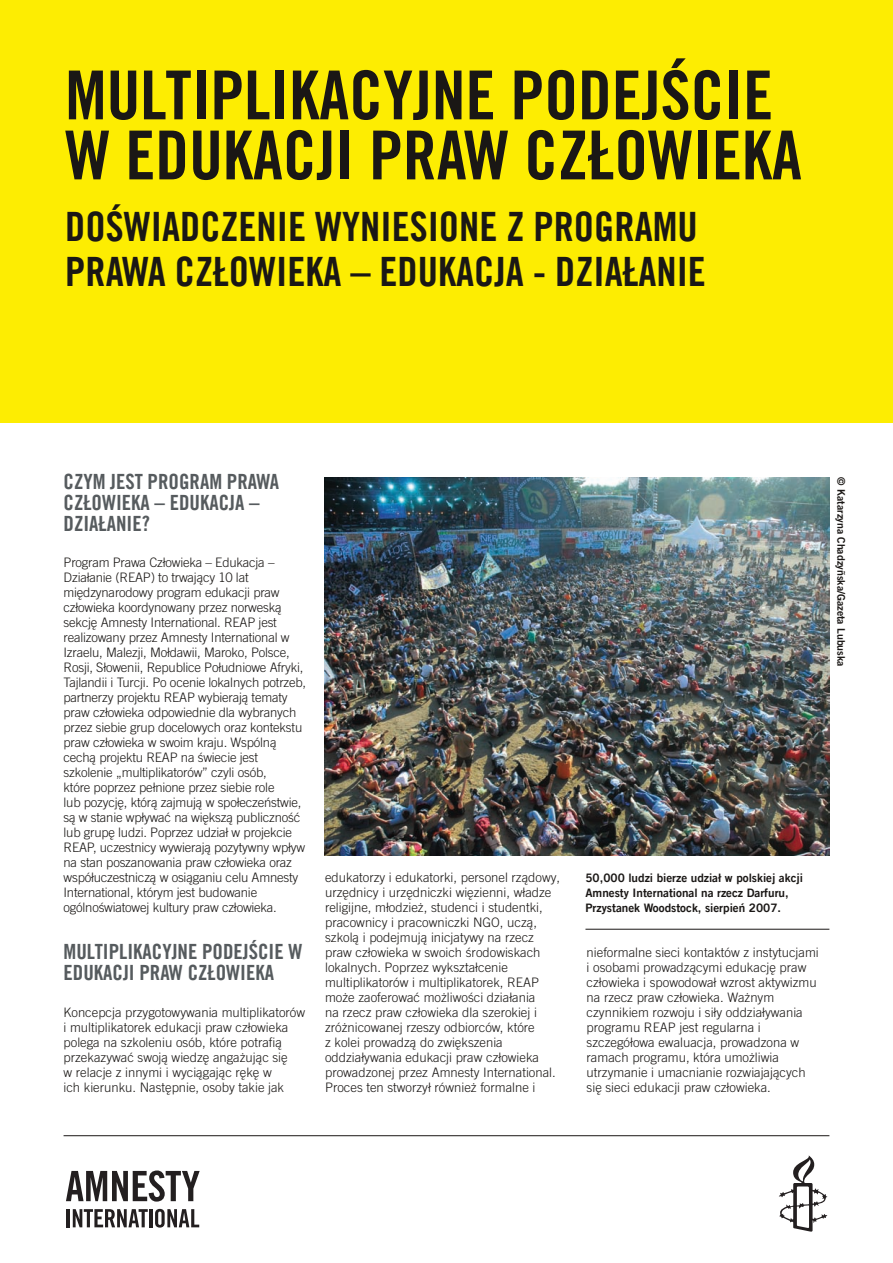
<style>
.page{position:relative;width:893px;height:1263px;background:#fff}
.page>*{position:absolute;margin:0;border:0;box-sizing:border-box;transform-origin:0 0}
.t1{font:67.5px/60px "Amnesty Trade Gothic Bd Cn 20";color:#1a1715}
.t2{font:40.5px/45px "Amnesty Trade Gothic Bd Cn 20";color:#1a1715}
.t3{font:21px/21px "Amnesty Trade Gothic Bd Cn 20";color:#565b5e}
.t4{font:300 13.05px/15px "Amnesty Trade Gothic";color:#1a1715}
.t5{font:11.7px/15px "Amnesty Trade Gothic Bd 2";color:#1a1715}
.t6{font:10.5px "Amnesty Trade Gothic Bd 2";color:#1a1715}
</style>
<div class="page">
<div style="left:0;top:0;width:892px;height:423px;background:#fded02"></div>
<hr style="left:64px;top:1135px;width:765px;height:1px;background:#1a1715">
<svg style="left:779px;top:1155px;width:48px;height:76px"></svg>
<hr style="left:67px;top:1208px;width:3px;height:19px;background:#231f20">
<svg style="left:73px;top:1209px;width:75px;height:18px"></svg>
<hr style="left:149px;top:1208px;width:3px;height:19px;background:#231f20">
<svg style="left:155px;top:1208px;width:44px;height:19px"></svg>
<svg style="left:66px;top:1170px;width:134px;height:31px"></svg>
<hr style="left:585px;top:928px;width:244px;height:1px;background:#1a1715">
<img style="left:324px;top:478px;width:505px;height:377px">
<h1 class="t1" style="left:65px;top:64px;width:738px">MULTIPLIKACYJNE PODEJŚCIE<br>W EDUKACJI PRAW CZŁOWIEKA</h1>
<h2 class="t2" style="left:65px;top:204px;width:642px">DOŚWIADCZENIE WYNIESIONE Z PROGRAMU<br>PRAWA CZŁOWIEKA – EDUKACJA - DZIAŁANIE</h2>
<h3 class="t3" style="left:64px;top:471px;width:217px">CZYM JEST PROGRAM PRAWA<br>CZŁOWIEKA – EDUKACJA –<br>DZIAŁANIE?</h3>
<p class="t4" style="left:64px;top:554px;width:244px">Program Prawa Człowieka – Edukacja – Działanie (REAP) to trwający 10 lat międzynarodowy program edukacji praw człowieka koordynowany przez norweską sekcję Amnesty International. REAP jest realizowany przez Amnesty International w Izraelu, Malezji, Mołdawii, Maroko, Polsce, Rosji, Słowenii, Republice Południowe Afryki, Tajlandii i Turcji. Po ocenie lokalnych potrzeb, partnerzy projektu REAP wybierają tematy praw człowieka odpowiednie dla wybranych przez siebie grup docelowych oraz kontekstu praw człowieka w swoim kraju. Wspólną cechą projektu REAP na świecie jest szkolenie „multiplikatorów” czyli osób,<br>które poprzez pełnione przez siebie role<br>lub pozycję, którą zajmują w społeczeństwie, są w stanie wpływać na większą publiczność lub grupę ludzi. Poprzez udział w projekcie REAP, uczestnicy wywierają pozytywny wpływ na stan poszanowania praw człowieka oraz współuczestniczą w osiąganiu celu Amnesty International, którym jest budowanie ogólnoświatowej kultury praw człowieka.</p>
<h3 class="t3" style="left:64px;top:940px;width:240px">MULTIPLIKACYJNE PODEJŚCIE W<br>EDUKACJI PRAW CZŁOWIEKA</h3>
<p class="t4" style="left:64px;top:1004px;width:243px">Koncepcja przygotowywania multiplikatorów i multiplikatorek edukacji praw człowieka polega na szkoleniu osób, które potrafią przekazywać swoją wiedzę angażując się<br>w relacje z innymi i wyciągając rękę w<br>ich kierunku. Następnie, osoby takie jak</p>
<p class="t4" style="left:325px;top:869px;width:236px">edukatorzy i edukatorki, personel rządowy, urzędnicy i urzędniczki więzienni, władze religijne, młodzież, studenci i studentki, pracownicy i pracowniczki NGO, uczą, szkolą i podejmują inicjatywy na rzecz praw człowieka w swoich środowiskach lokalnych. Poprzez wykształcenie multiplikatorów i multiplikatorek, REAP może zaoferować możliwości działania<br>na rzecz praw człowieka dla szerokiej i zróżnicowanej rzeszy odbiorców, które<br>z kolei prowadzą do zwiększenia oddziaływania edukacji praw człowieka prowadzonej przez Amnesty International.<br>Proces ten stworzył również formalne i</p>
<p class="t6" style="left:847px;top:477px;width:190px;rotate:90deg">© Katarzyna Chadzyñska/Gazeta Lubuska</p>
<p class="t5" style="left:585px;top:870px;width:219px">50,000 ludzi bierze udział w polskiej akcji<br>Amnesty International na rzecz Darfuru,<br>Przystanek Woodstock, sierpień 2007.</p>
<p class="t4" style="left:586px;top:944px;width:234px">nieformalne sieci kontaktów z instytucjami i osobami prowadzącymi edukację praw człowieka i spowodował wzrost aktywizmu na rzecz praw człowieka. Ważnym czynnikiem rozwoju i siły oddziaływania programu REAP jest regularna i szczegółowa ewaluacja, prowadzona w ramach programu, która umożliwia utrzymanie i umacnianie rozwiajających się sieci edukacji praw człowieka.</p>
</div>
